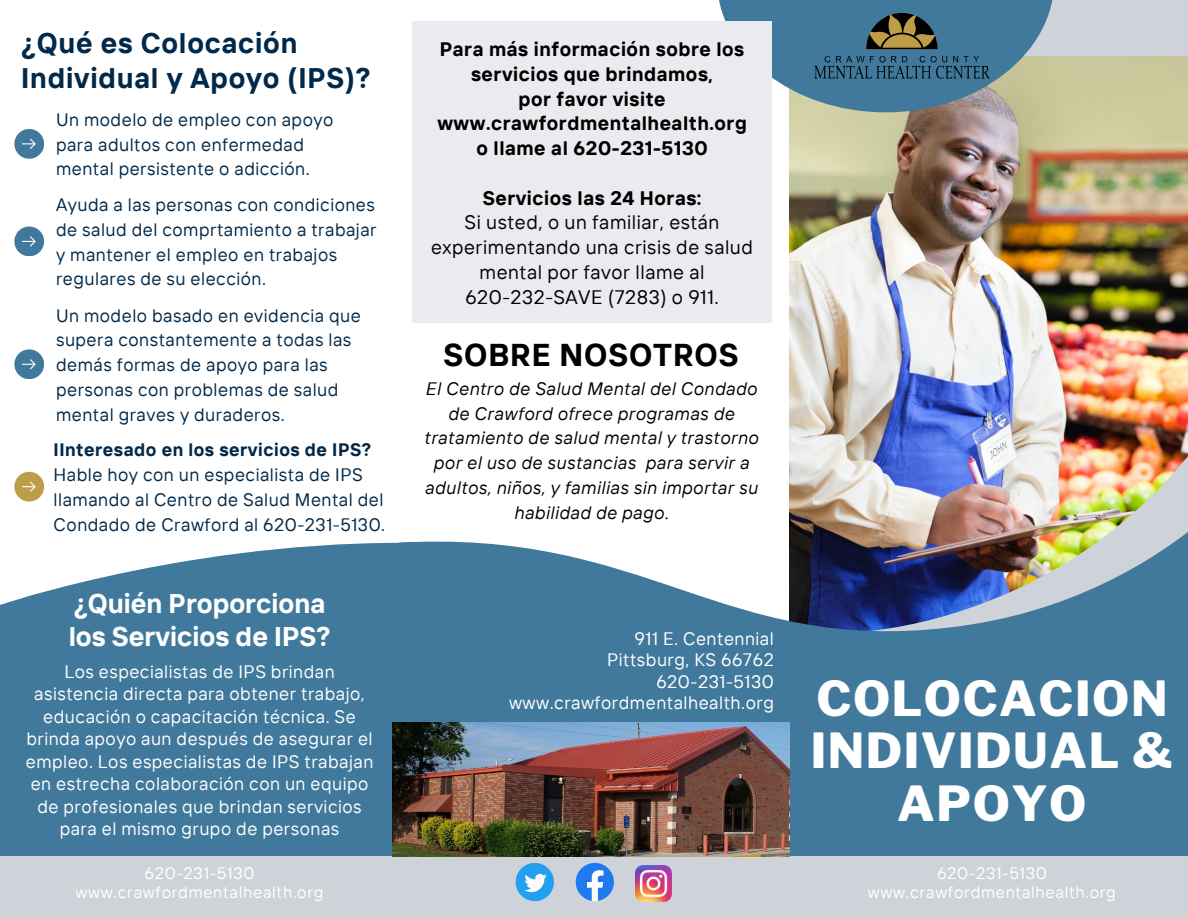
<style>
.page{position:relative;width:1188px;height:918px;background:#fff}
.page>*{position:absolute;margin:0;border:0;box-sizing:border-box;transform-origin:0 0}
.t1{font:800 48px "Libre Franklin";letter-spacing:.03em;color:#fff}
.t2{font:700 31.5px "TT Interphases";letter-spacing:.03em;color:#000}
.t3{font:700 28.35px/34.5px "TT Interphases";letter-spacing:.03em;color:#022949}
.t4{font:700 27px/32.7px "TT Interphases";color:#fff}
.t5{font:700 19.5px/24.8px "TT Interphases";letter-spacing:.03em;color:#000;text-align:center}
.t6{font:19.5px/24.8px "TT Interphases";letter-spacing:.03em;color:#000;text-align:center}
.t7{font:18px/24.8px "TT Interphases";letter-spacing:.03em;color:#022949}
.t8{font:18px/22.5px "TT Interphases";letter-spacing:.03em;color:#fff;text-align:center}
.t9{font:italic 18px/24.8px "TT Interphases";letter-spacing:.03em;color:#000;text-align:center}
.t10{font:16.5px "TT Interphases";letter-spacing:.04em;color:#fff}
.s1{font-weight:700}
</style>
<div class="page">
<svg style="left:0;top:542px;width:400px;height:193px;fill:#40799b"></svg>
<div style="left:0;top:735px;width:1188px;height:183px;background:#40799b"></div>
<div style="left:792px;top:0;width:396px;height:104px;background:#ced3da"></div>
<img style="left:790px;top:56px;width:398px;height:368px">
<img style="left:856px;top:252px;width:332px;height:172px">
<img style="left:400px;top:424px;width:788px;height:311px">
<svg style="left:719px;top:0;width:335px;height:112px;fill:#40799b"></svg>
<svg style="left:814px;top:56px;width:176px;height:23px"></svg>
<svg style="left:866px;top:13px;width:72px;height:36px"></svg>
<div style="left:0;top:856px;width:1188px;height:62px;background:#ced3da"></div>
<svg style="left:576px;top:863px;width:38px;height:38px"></svg>
<svg style="left:516px;top:863px;width:38px;height:38px"></svg>
<img style="left:636px;top:865px;width:36px;height:36px">
<img style="left:393px;top:722px;width:397px;height:134px">
<svg style="left:14px;top:129px;width:30px;height:29px"></svg>
<svg style="left:14px;top:227px;width:30px;height:29px"></svg>
<svg style="left:14px;top:349px;width:30px;height:30px"></svg>
<svg style="left:14px;top:472px;width:30px;height:29px"></svg>
<div style="left:412px;top:21px;width:360px;height:302px;background:#e9ebee"></div>
<p class="t3" style="left:21px;top:25px;width:351px">¿Qué es Colocación<br>Individual y Apoyo (IPS)?</p>
<p class="t7" style="left:56px;top:107px;width:279px">Un modelo de empleo con apoyo para adultos con enfermedad mental persistente o adicción.</p>
<p class="t7" style="left:56px;top:192px;width:322px">Ayuda a las personas con condiciones de salud del comprtamiento a trabajar y mantener el empleo en trabajos regulares de su elección.</p>
<p class="t7" style="left:56px;top:302px;width:306px">Un modelo basado en evidencia que supera constantemente a todas las demás formas de apoyo para las personas con problemas de salud mental graves y duraderos.</p>
<p class="t7" style="left:54px;top:437px;width:333px"><span class="s1">IInteresado en los servicios de IPS?<br></span>Hable hoy con un especialista de IPS llamando al Centro de Salud Mental del Condado de Crawford al 620-231-5130.</p>
<p class="t4" style="left:69px;top:587px;width:263px">¿Quién Proporciona los Servicios de IPS?</p>
<p class="t8" style="left:26px;top:660px;width:349px">Los especialistas de IPS brindan asistencia directa para obtener trabajo, educación o capacitación técnica. Se brinda apoyo aun después de asegurar el empleo. Los especialistas de IPS trabajan en estrecha colaboración con un equipo de profesionales que brindan servicios para el mismo grupo de personas</p>
<p class="t10" style="left:145px;top:863px;width:111px">620-231-5130</p>
<p class="t10" style="left:76px;top:882px;width:250px">www.crawfordmentalhealth.org</p>
<p class="t5" style="left:440px;top:36px;width:306px">Para más información sobre los servicios que brindamos,</p>
<p class="t5" style="left:518px;top:86px;width:149px">por favor visite</p>
<p class="t5" style="left:437px;top:111px;width:311px">www.crawfordmentalhealth.org</p>
<p class="t5" style="left:476px;top:135px;width:233px">o llame al 620-231-5130</p>
<p class="t5" style="left:483px;top:185px;width:220px">Servicios las 24 Horas:</p>
<p class="t6" style="left:431px;top:210px;width:323px">Si usted, o un familiar, están experimentando una crisis de salud mental por favor llame al</p>
<p class="t6" style="left:465px;top:284px;width:255px">620-232-SAVE (7283) o 911.</p>
<p class="t2" style="left:444px;top:335px;width:296px">SOBRE NOSOTROS</p>
<p class="t9" style="left:424px;top:376px;width:336px">El Centro de Salud Mental del Condado de Crawford ofrece programas de tratamiento de salud mental y trastorno por el uso de sustancias para servir a adultos, niños, y familias sin importar su habilidad de pago.</p>
<p class="t8" style="left:635px;top:627px;width:141px">911 E. Centennial</p>
<p class="t8" style="left:607px;top:648px;width:168px">Pittsburg, KS 66762</p>
<p class="t8" style="left:656px;top:670px;width:119px">620-231-5130</p>
<p class="t8" style="left:509px;top:691px;width:266px">www.crawfordmentalhealth.org</p>
<p class="t1" style="left:816px;top:669px;width:353px">COLOCACION</p>
<p class="t1" style="left:811px;top:722px;width:364px">INDIVIDUAL &amp;</p>
<p class="t1" style="left:897px;top:775px;width:191px">APOYO</p>
<p class="t10" style="left:937px;top:863px;width:111px">620-231-5130</p>
<p class="t10" style="left:868px;top:882px;width:250px">www.crawfordmentalhealth.org</p>
</div>
